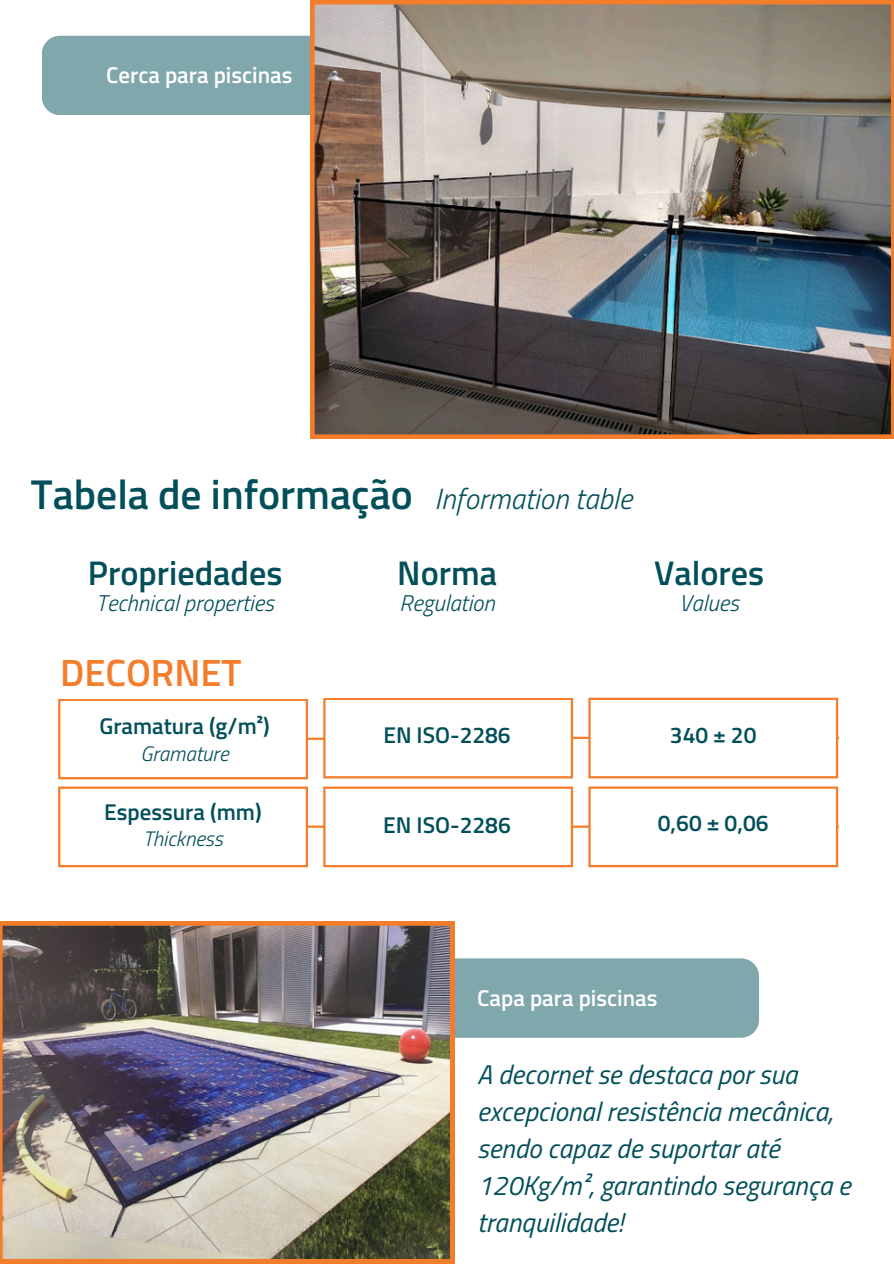
<style>
.page{position:relative;width:894px;height:1264px;background:#fff}
.page>*{position:absolute;margin:0;border:0;box-sizing:border-box;transform-origin:0 0}
.t1{font:600 41.55px "Titillium Web";color:#024f5a}
.t2{font:600 37.95px "Titillium Web";color:#f47d2c}
.t3{font:600 34.2px "Titillium Web";color:#024f5a}
.t4{font:italic 300 29.1px "Titillium Web";color:#024f5a}
.t5{font:italic 27px/37.2px "Titillium Web";color:#024f5a}
.t6{font:600 22.8px "Titillium Web";color:#024f5a}
.t7{font:italic 300 22.8px "Titillium Web";color:#024f5a}
.t8{font:600 22.8px "Titillium Web";color:#fff}
.t9{font:italic 300 20.85px "Titillium Web";color:#024f5a}
</style>
<div class="page">
<div style="left:454px;top:958px;width:304px;height:79px;background:#80a7ac"></div>
<img style="left:0;top:921px;width:454px;height:342px">
<div style="left:42px;top:36px;width:268px;height:79px;background:#80a7ac"></div>
<img style="left:310px;top:0;width:583px;height:439px">
<svg style="left:59px;top:697px;width:779px;height:171px"></svg>
<p class="t8" style="left:106px;top:57px;width:188px">Cerca para piscinas</p>
<p class="t1" style="left:31px;top:462px;width:383px">Tabela de informação</p>
<p class="t4" style="left:434px;top:476px;width:199px">Information table</p>
<p class="t3" style="left:88px;top:546px;width:196px">Propriedades</p>
<p class="t3" style="left:397px;top:546px;width:101px">Norma</p>
<h6 class="t3" style="left:654px;top:546px;width:112px">Valores</h6>
<h1 class="t7" style="left:96px;top:585px;width:179px">Technical properties</h1>
<p class="t7" style="left:399px;top:585px;width:97px">Regulation</p>
<h6 class="t7" style="left:679px;top:585px;width:61px">Values</h6>
<p class="t2" style="left:60px;top:643px;width:183px">DECORNET</p>
<h5 class="t6" style="left:99px;top:708px;width:172px">Gramatura (g/m²)</h5>
<h3 class="t9" style="left:140px;top:737px;width:90px">Gramature</h3>
<p class="t6" style="left:104px;top:794px;width:159px">Espessura (mm)</p>
<h3 class="t9" style="left:143px;top:822px;width:81px">Thickness</h3>
<h2 class="t6" style="left:383px;top:717px;width:129px">EN ISO-2286</h2>
<p class="t6" style="left:669px;top:717px;width:88px">340 ± 20</p>
<p class="t6" style="left:383px;top:806px;width:129px">EN ISO-2286</p>
<h3 class="t6" style="left:657px;top:805px;width:112px">0,60 ± 0,06</h3>
<p class="t8" style="left:477px;top:980px;width:182px">Capa para piscinas</p>
<h5 class="t5" style="left:477px;top:1054px;width:375px">A decornet se destaca por sua excepcional resistência mecânica, sendo capaz de suportar até<br>120Kg/m², garantindo segurança e tranquilidade!</h5>
</div>
